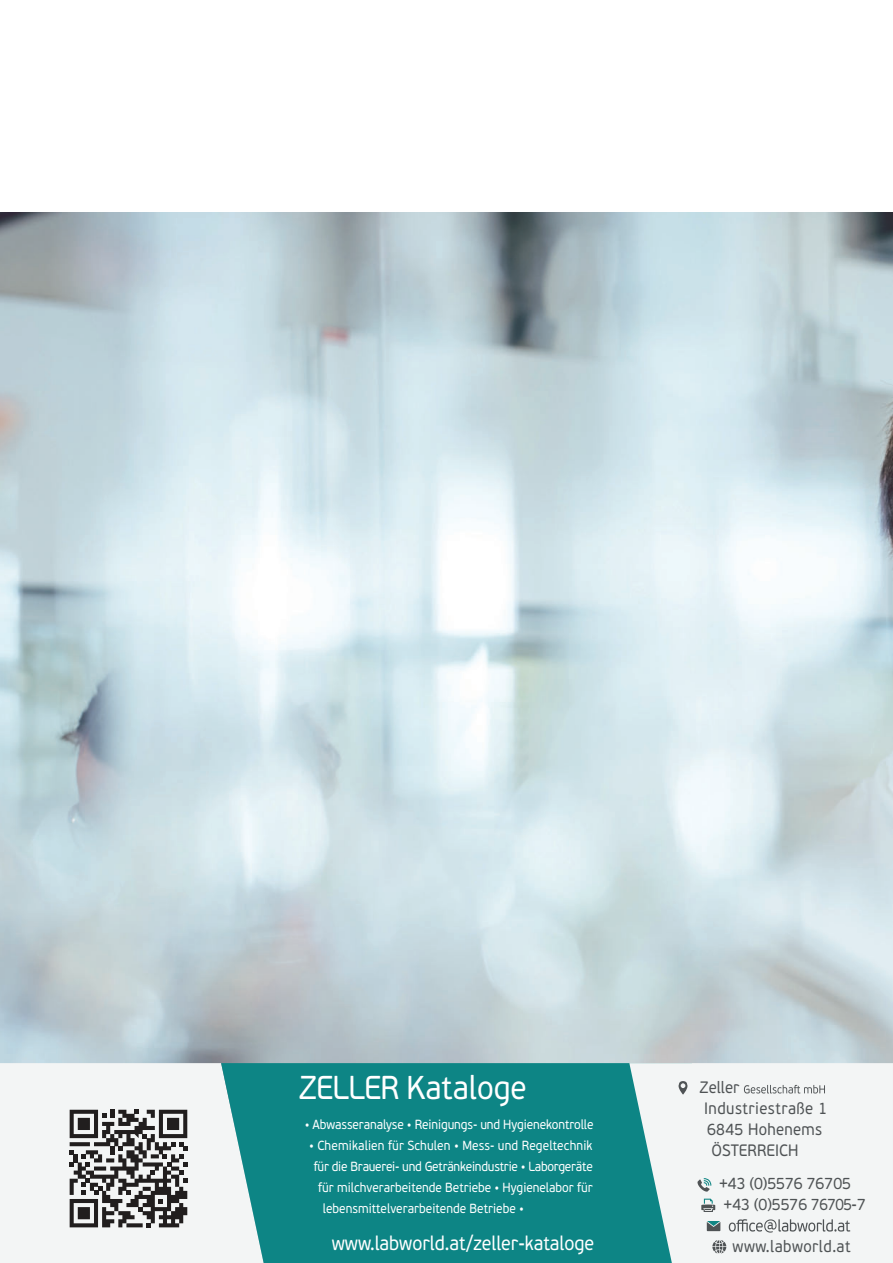
<style>
.page{position:relative;width:893px;height:1263px;background:#fff}
.page>*{position:absolute;margin:0;border:0;box-sizing:border-box;transform-origin:0 0}
.t1{font:33px "PF Beau Sans Pro";color:#fff;scale:.91 1}
.t2{font:19.8px "PF Beau Sans Pro";color:#fff;scale:.91 1}
.t3{font:16.5px "PF Beau Sans Pro";letter-spacing:.02em;color:#4f5355;scale:.91 1}
.t4{font:16.5px/21px "PF Beau Sans Pro";color:#4f5355;scale:.91 1}
.t5{font:13.2px "PF Beau Sans Pro";letter-spacing:-.005em;color:#fff;scale:.91 1}
</style>
<div class="page">
<img style="left:0;top:213px;width:893px;height:850px">
<div style="left:0;top:1063px;width:221px;height:200px;background:#f3f5f5"></div>
<div style="left:221px;top:1063px;width:408px;height:200px;background:#0d8585"></div>
<svg style="left:70px;top:1110px;width:117px;height:117px"></svg>
<svg style="left:629px;top:1063px;width:264px;height:200px;fill:#f3f5f5"></svg>
<svg style="left:744px;top:1085px;width:81px;height:8px"></svg>
<svg style="left:729px;top:1219px;width:121px;height:13px"></svg>
<svg style="left:698px;top:1178px;width:13px;height:13px"></svg>
<svg style="left:701px;top:1198px;width:14px;height:14px"></svg>
<svg style="left:707px;top:1221px;width:13px;height:10px"></svg>
<svg style="left:712px;top:1240px;width:14px;height:13px"></svg>
<svg style="left:678px;top:1081px;width:10px;height:14px"></svg>
<h1 class="t1" style="left:299px;top:1070px;width:252px">ZELLER Kataloge</h1>
<p class="t5" style="left:305px;top:1117px;width:319px">• Abwasseranalyse • Reinigungs- und Hygienekontrolle</p>
<p class="t5" style="left:309px;top:1138px;width:313px">• Chemikalien für Schulen • Mess- und Regeltechnik</p>
<p class="t5" style="left:314px;top:1159px;width:308px">für die Brauerei- und Getränkeindustrie • Laborgeräte</p>
<p class="t5" style="left:318px;top:1180px;width:303px">für milchverarbeitende Betriebe • Hygienelabor für</p>
<p class="t5" style="left:323px;top:1201px;width:223px">lebensmittelverarbeitende Betriebe •</p>
<h2 class="t2" style="left:332px;top:1233px;width:290px">www.labworld.at/zeller-kataloge</h2>
<p class="t3" style="left:700px;top:1079px;width:45px">Zeller</p>
<p class="t3" style="left:704px;top:1100px;width:137px">Industriestraße 1</p>
<p class="t3" style="left:707px;top:1121px;width:128px">6845 Hohenems</p>
<p class="t4" style="left:712px;top:1141px;width:97px">ÖSTERREICH</p>
<p class="t4" style="left:719px;top:1174px;width:163px">+43 (0)5576 76705 +43 (0)5576 76705-7</p>
<p class="t3" style="left:733px;top:1238px;width:131px">www.labworld.at</p>
</div>
